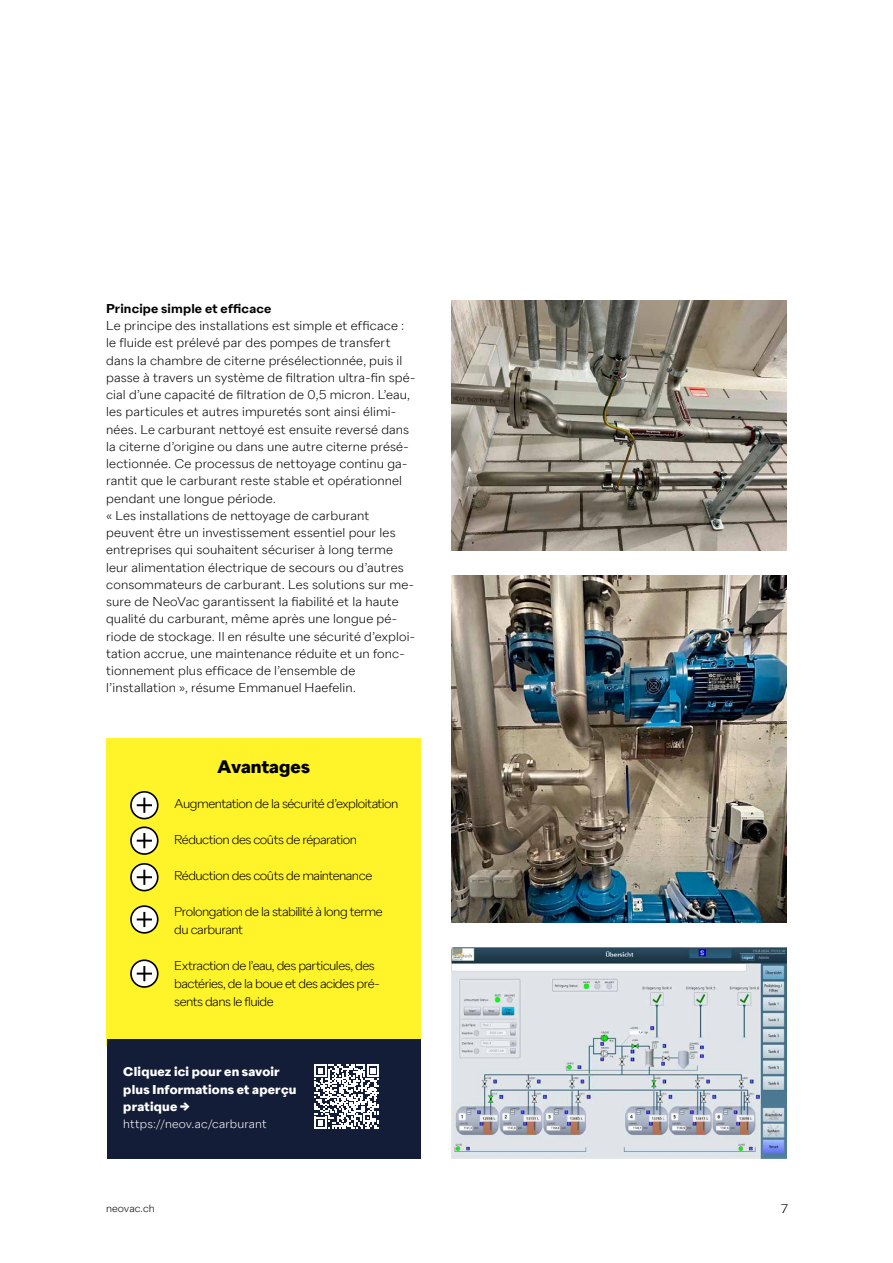
<style>
.page{position:relative;width:893px;height:1263px;background:#fff}
.page>*{position:absolute;margin:0;border:0;box-sizing:border-box;transform-origin:0 0}
.t1{font:700 18px "Neo Vac Sans";color:#000}
.t2{font:300 12.75px/17.2px "Neo Vac Sans";letter-spacing:.005em;color:#000}
.t3{font:300 12.75px/18px "Neo Vac Sans";letter-spacing:-.04em;color:#000}
.t4{font:700 12.75px/17.2px "Neo Vac Sans";letter-spacing:.015em;color:#fff}
.t5{font:600 12.75px "Neo Vac Sans";letter-spacing:.01em;color:#000}
.t6{font:300 12px "Neo Vac Sans";letter-spacing:.01em;color:#fff}
.t7{font:300 10.5px "Neo Vac Sans";color:#000}
</style>
<div class="page">
<img style="left:451px;top:301px;width:336px;height:249px">
<img style="left:451px;top:948px;width:336px;height:210px">
<img style="left:451px;top:576px;width:336px;height:346px">
<div style="left:106px;top:738px;width:315px;height:308px;background:#fff32a"></div>
<svg style="left:131px;top:792px;width:27px;height:26px"></svg>
<div style="left:130px;top:791px;width:29px;height:28px;border:2px solid #000;border-radius:50%"></div>
<svg style="left:137px;top:798px;width:15px;height:15px"></svg>
<svg style="left:131px;top:827px;width:27px;height:27px"></svg>
<div style="left:130px;top:826px;width:29px;height:29px;border:2px solid #000;border-radius:50%"></div>
<svg style="left:137px;top:833px;width:15px;height:15px"></svg>
<svg style="left:131px;top:864px;width:27px;height:26px"></svg>
<div style="left:130px;top:863px;width:29px;height:28px;border:2px solid #000;border-radius:50%"></div>
<svg style="left:137px;top:870px;width:15px;height:15px"></svg>
<svg style="left:131px;top:906px;width:27px;height:27px"></svg>
<div style="left:130px;top:905px;width:29px;height:29px;border:2px solid #000;border-radius:50%"></div>
<svg style="left:137px;top:912px;width:15px;height:15px"></svg>
<svg style="left:131px;top:960px;width:27px;height:27px"></svg>
<div style="left:130px;top:959px;width:29px;height:29px;border:2px solid #000;border-radius:50%"></div>
<svg style="left:137px;top:966px;width:15px;height:15px"></svg>
<div style="left:107px;top:1039px;width:314px;height:119px;background:#131d37"></div>
<svg style="left:315px;top:1064px;width:64px;height:65px"></svg>
<p class="t5" style="left:106px;top:301px;width:167px">Principe simple et efficace</p>
<p class="t2" style="left:106px;top:317px;width:311px">Le principe des installations est simple et efficace : le fluide est prélevé par des pompes de transfert dans la chambre de citerne présélectionnée, puis il passe à travers un système de filtration ultra-fin spé&shy;cial d’une capacité de filtration de 0,5 micron. L’eau, les particules et autres impuretés sont ainsi élimi&shy;nées. Le carburant nettoyé est ensuite reversé dans la citerne d’origine ou dans une autre citerne présé&shy;lectionnée. Ce processus de nettoyage continu ga&shy;rantit que le carburant reste stable et opérationnel pendant une longue période.<br>« Les installations de nettoyage de carburant peuvent être un investissement essentiel pour les entreprises qui souhaitent sécuriser à long terme leur alimentation électrique de secours ou d’autres consommateurs de carburant. Les solutions sur me&shy;sure de NeoVac garantissent la fiabilité et la haute qualité du carburant, même après une longue pé&shy;riode de stockage. Il en résulte une sécurité d’exploi&shy;tation accrue, une maintenance réduite et un fonc&shy;tionnement plus efficace de l’ensemble de l’installation », résume Emmanuel Haefelin.</p>
<h1 class="t1" style="left:217px;top:756px;width:94px">Avantages</h1>
<p class="t3" style="left:174px;top:795px;width:226px">Augmentation de la sécurité d’exploitation</p>
<p class="t3" style="left:174px;top:831px;width:184px">Réduction des coûts de réparation</p>
<p class="t3" style="left:174px;top:867px;width:200px">Réduction des coûts de maintenance</p>
<p class="t3" style="left:174px;top:903px;width:210px">Prolongation de la stabilité à long terme du carburant</p>
<p class="t3" style="left:174px;top:957px;width:207px">Extraction de l’eau, des particules, des bactéries, de la boue et des acides pré&shy;sents dans le fluide</p>
<p class="t4" style="left:123px;top:1064px;width:175px">Cliquez ici pour en savoir plus Informations et aperçu pratique →</p>
<p class="t6" style="left:123px;top:1117px;width:145px">https://neov.ac/carburant</p>
<p class="t7" style="left:106px;top:1202px;width:50px">neovac.ch</p>
<p class="t2" style="left:780px;top:1200px;width:9px">7</p>
</div>
